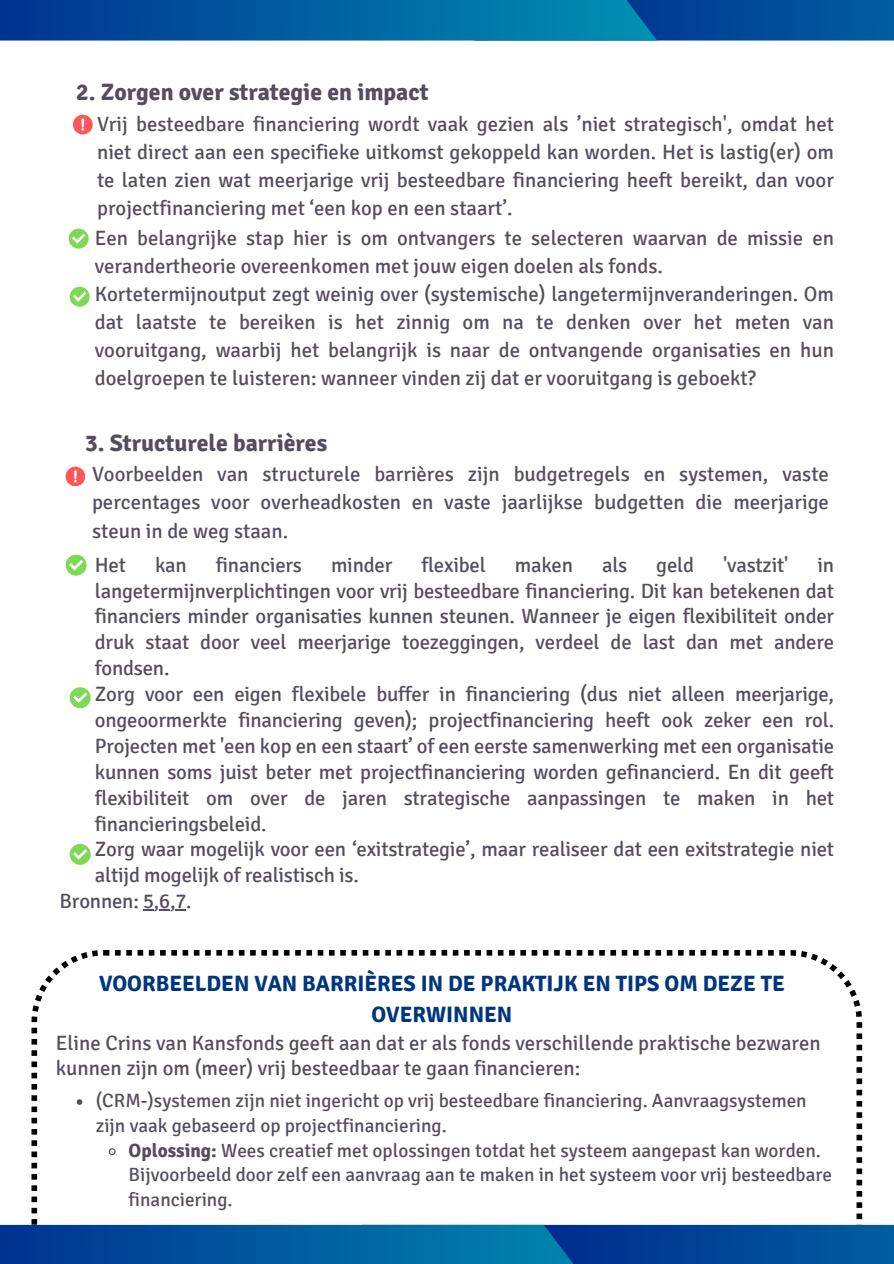
<style>
.page{position:relative;width:894px;height:1264px;background:#fff}
.page>*{position:absolute;margin:0;border:0;box-sizing:border-box;transform-origin:0 0}
.t1{font:700 23.7px "Signika";color:#564d5c}
.t2{font:700 22.2px/30.3px "Signika";color:#00367f;text-align:center}
.t3{font:20.7px/25.8px "Signika";color:#564d5c;text-align:justify}
.t4{font:19.2px/24.8px "Signika";color:#564d5c}
.s1{font-weight:700}
</style>
<div class="page">
<svg style="left:657px;top:0;width:236px;height:41px;background:#024e9a"></svg>
<div style="left:0;top:0;width:657px;height:41px;background:linear-gradient(to right,#003691,#008aaf)"></div>
<div style="left:69px;top:229px;width:20px;height:20px;background:#7ed957;border-radius:50%"></div>
<svg style="left:72px;top:234px;width:13px;height:10px"></svg>
<svg style="left:73px;top:115px;width:20px;height:19px"></svg>
<svg style="left:143px;top:909px;width:43px;height:1px"></svg>
<div style="left:66px;top:554px;width:21px;height:21px;background:#7ed957;border-radius:50%"></div>
<svg style="left:69px;top:560px;width:14px;height:10px"></svg>
<svg style="left:66px;top:466px;width:19px;height:20px"></svg>
<svg style="left:31px;top:950px;width:830px;height:274px"></svg>
<svg style="left:657px;top:1224px;width:236px;height:39px;background:#05509b"></svg>
<svg style="left:0;top:1224px;width:657px;height:39px;background:#05589e"></svg>
<svg style="left:77px;top:1099px;width:5px;height:5px"></svg>
<svg style="left:108px;top:1147px;width:8px;height:8px"></svg>
<div style="left:70px;top:287px;width:20px;height:20px;background:#7ed957;border-radius:50%"></div>
<svg style="left:73px;top:292px;width:13px;height:10px"></svg>
<div style="left:70px;top:687px;width:21px;height:21px;background:#7ed957;border-radius:50%"></div>
<svg style="left:73px;top:692px;width:14px;height:11px"></svg>
<div style="left:70px;top:843px;width:21px;height:21px;background:#7ed957;border-radius:50%"></div>
<svg style="left:73px;top:849px;width:14px;height:10px"></svg>
<p class="t1" style="left:76px;top:78px;width:354px">2. Zorgen over strategie en impact</p>
<p class="t3" style="left:97px;top:110px;width:738px;line-height:28.2px">Vrij besteedbare financiering wordt vaak gezien als ’niet strategisch', omdat het niet direct aan een specifieke uitkomst gekoppeld kan worden. Het is lastig(er) om te laten zien wat meerjarige vrij besteedbare financiering heeft bereikt, dan voor projectfinanciering met ‘een kop en een staart’.</p>
<h2 class="t3" style="left:95px;top:224px;width:740px;line-height:28.2px">Een belangrijke stap hier is om ontvangers te selecteren waarvan de missie en verandertheorie overeenkomen met jouw eigen doelen als fonds.</h2>
<p class="t3" style="left:95px;top:280px;width:740px;line-height:28.2px">Kortetermijnoutput zegt weinig over (systemische) langetermijnveranderingen. Om dat laatste te bereiken is het zinnig om na te denken over het meten van vooruitgang, waarbij het belangrijk is naar de ontvangende organisaties en hun doelgroepen te luisteren: wanneer vinden zij dat er vooruitgang is geboekt?</p>
<p class="t1" style="left:85px;top:428px;width:243px">3. Structurele barrières</p>
<h2 class="t3" style="left:92px;top:460px;width:738px;line-height:28.2px">Voorbeelden van structurele barrières zijn budgetregels en systemen, vaste percentages voor overheadkosten en vaste jaarlijkse budgetten die meerjarige steun in de weg staan.</h2>
<p class="t3" style="left:95px;top:552px;width:33px">Het</p>
<p class="t3" style="left:155px;top:552px;width:33px">kan</p>
<p class="t3" style="left:216px;top:552px;width:88px">financiers</p>
<p class="t3" style="left:331px;top:552px;width:63px">minder</p>
<p class="t3" style="left:421px;top:552px;width:66px">flexibel</p>
<p class="t3" style="left:514px;top:552px;width:60px">maken</p>
<p class="t3" style="left:602px;top:552px;width:27px">als</p>
<p class="t3" style="left:656px;top:552px;width:39px">geld</p>
<p class="t3" style="left:722px;top:552px;width:67px">'vastzit'</p>
<p class="t3" style="left:95px;top:552px;width:740px;text-indent:722px">in langetermijnverplichtingen voor vrij besteedbare financiering. Dit kan betekenen dat financiers minder organisaties kunnen steunen. Wanneer je eigen flexibiliteit onder druk staat door veel meerjarige toezeggingen, verdeel de last dan met andere fondsen.</p>
<p class="t3" style="left:95px;top:681px;width:740px">Zorg voor een eigen flexibele buffer in financiering (dus niet alleen meerjarige, ongeoormerkte financiering geven); projectfinanciering heeft ook zeker een rol.<br>Projecten met 'een kop en een staart’ of een eerste samenwerking met een organisatie kunnen soms juist beter met projectfinanciering worden gefinancierd. En dit geeft flexibiliteit om over de jaren strategische aanpassingen te maken in het financieringsbeleid.</p>
<p class="t3" style="left:95px;top:836px;width:740px">Zorg waar mogelijk voor een ‘exitstrategie’, maar realiseer dat een exitstrategie niet altijd mogelijk of realistisch is.</p>
<p class="t3" style="left:60px;top:888px;width:133px">Bronnen: 5,6,7.</p>
<p class="t2" style="left:99px;top:968px;width:687px">VOORBEELDEN VAN BARRIÈRES IN DE PRAKTIJK EN TIPS OM DEZE TE<br>OVERWINNEN</p>
<p class="t3" style="left:56px;top:1030px;width:766px;line-height:24.8px">Eline Crins van Kansfonds geeft aan dat er als fonds verschillende praktische bezwaren kunnen zijn om (meer) vrij besteedbaar te gaan financieren:</p>
<p class="t4" style="left:96px;top:1088px;width:712px">(CRM-)systemen zijn niet ingericht op vrij besteedbare financiering. Aanvraagsystemen zijn vaak gebaseerd op projectfinanciering.</p>
<p class="t4" style="left:128px;top:1137px;width:705px"><span class="s1">Oplossing:</span> Wees creatief met oplossingen totdat het systeem aangepast kan worden.<br>Bijvoorbeeld door zelf een aanvraag aan te maken in het systeem voor vrij besteedbare financiering.</p>
</div>
